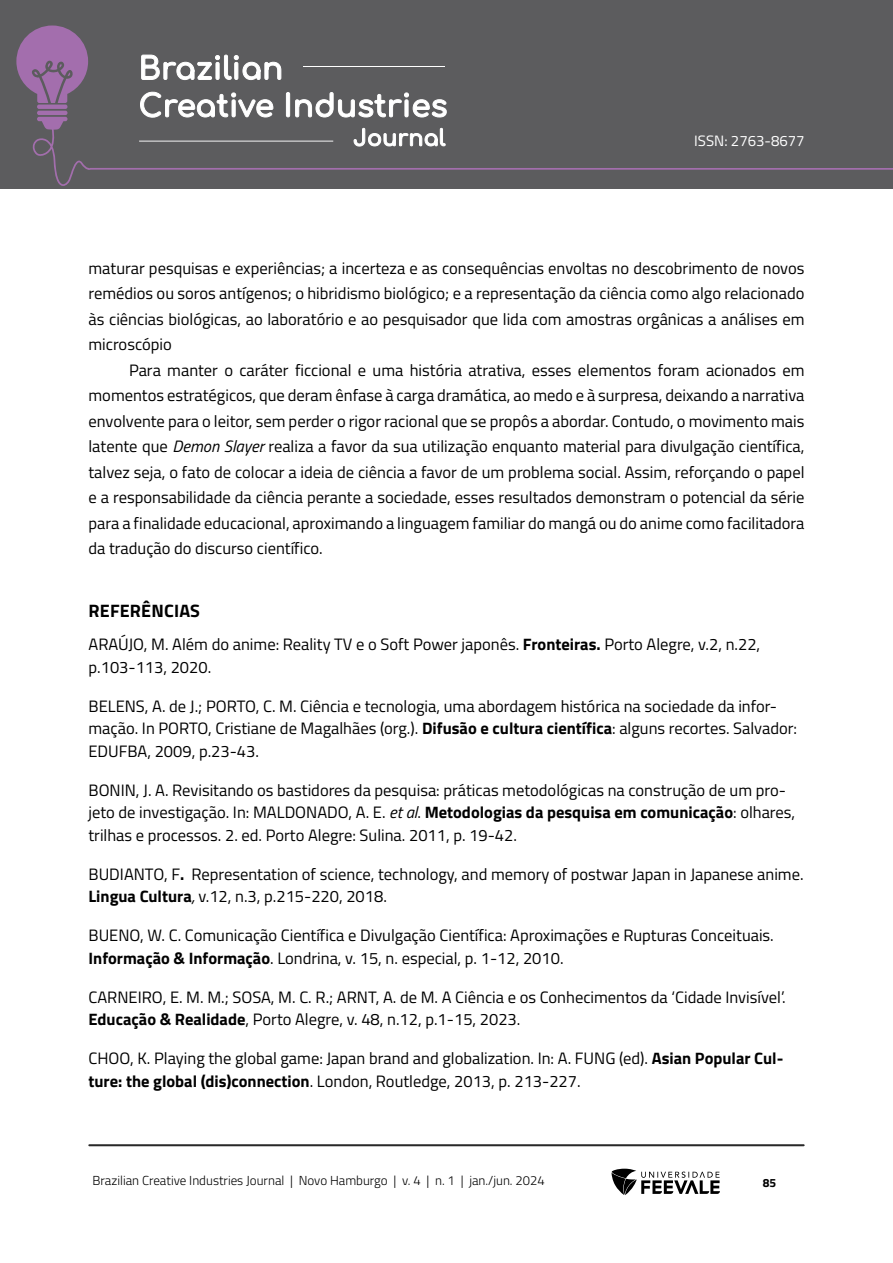
<style>
.page{position:relative;width:893px;height:1263px;background:#fff}
.page>*{position:absolute;margin:0;border:0;box-sizing:border-box;transform-origin:0 0}
.TITULO_1{font:700 18px "Titillium Web";letter-spacing:.01em;color:#000}
.Referências{font:16.5px/22.5px "Titillium Web";color:#000}
.Corpo_de_texto{font:16.5px/25.5px "Titillium Web";color:#000;text-align:justify}
.t1{font:15px "Titillium Web";color:#fff}
.t2{font:300 13.05px "Titillium Web";color:#000}
.t3{font:700 12px "Titillium Web";color:#000}
.s1{font-style:italic}
.s2{font-weight:700}
</style>
<div class="page">
<div style="left:0;top:0;width:893px;height:188px;background:#5c5c5e"></div>
<hr style="left:37px;top:111px;width:30px;height:4px;background:#a36ead;border-radius:2px">
<svg style="left:37px;top:117px;width:30px;height:11px"></svg>
<hr style="left:37px;top:105px;width:30px;height:4px;background:#a36ead;border-radius:2px">
<svg style="left:16px;top:26px;width:72px;height:77px"></svg>
<svg style="left:32px;top:128px;width:861px;height:58px"></svg>
<hr style="left:89px;top:1144px;width:715px;height:2px;background:#282828">
<svg style="left:611px;top:1169px;width:109px;height:26px"></svg>
<svg style="left:141px;top:54px;width:141px;height:26px"></svg>
<svg style="left:140px;top:91px;width:134px;height:27px"></svg>
<svg style="left:285px;top:92px;width:162px;height:26px"></svg>
<svg style="left:353px;top:127px;width:93px;height:20px"></svg>
<hr style="left:303px;top:66px;width:142px;height:1px;background:#fff">
<hr style="left:139px;top:141px;width:194px;height:1px;background:#fff">
<p class="t1" style="left:694px;top:130px;width:112px">ISSN: 2763-8677</p>
<p class="Corpo_de_texto" style="left:88px;top:254px;width:718px">maturar pesquisas e experiências; a incerteza e as consequências envoltas no descobrimento de novos remédios ou soros antígenos; o hibridismo biológico; e a representação da ciência como algo relacionado às ciências biológicas, ao laboratório e ao pesquisador que lida com amostras orgânicas a análises em microscópio</p>
<p class="Corpo_de_texto" style="left:88px;top:356px;width:717px;text-indent:40px">Para manter o caráter ficcional e uma história atrativa, esses elementos foram acionados em momentos estratégicos, que deram ênfase à carga dramática, ao medo e à surpresa, deixando a narrativa envolvente para o leitor, sem perder o rigor racional que se propôs a abordar. Contudo, o movimento mais latente que <span class="s1">Demon Slayer</span> realiza a favor da sua utilização enquanto material para divulgação científica, talvez seja, o fato de colocar a ideia de ciência a favor de um problema social. Assim, reforçando o papel e a responsabilidade da ciência perante a sociedade, esses resultados demonstram o potencial da série para a finalidade educacional, aproximando a linguagem familiar do mangá ou do anime como facilitadora da tradução do discurso científico.</p>
<p class="TITULO_1" style="left:89px;top:597px;width:113px">REFERÊNCIAS</p>
<p class="Referências" style="left:88px;top:632px;width:673px">ARAÚJO, M. Além do anime: Reality TV e o Soft Power japonês. <span class="s2">Fronteiras.</span> Porto Alegre, v.2, n.22, p.103-113, 2020.</p>
<p class="Referências" style="left:88px;top:694px;width:710px">BELENS, A. de J.; PORTO, C. M. Ciência e tecnologia, uma abordagem histórica na sociedade da infor&shy;mação. In PORTO, Cristiane de Magalhães (org.). <span class="s2">Difusão e cultura científica</span>: alguns recortes. Salvador:<br>EDUFBA, 2009, p.23-43.</p>
<p class="Referências" style="left:88px;top:778px;width:708px">BONIN, J. A. Revisitando os bastidores da pesquisa: práticas metodológicas na construção de um pro&shy;jeto de investigação. In: MALDONADO, A. E. <span class="s1">et al</span>. <span class="s2">Metodologias da pesquisa em comunicação</span>: olhares, trilhas e processos. 2. ed. Porto Alegre: Sulina. 2011, p. 19-42.</p>
<p class="Referências" style="left:88px;top:862px;width:717px">BUDIANTO, F<span class="s2">.</span> Representation of science, technology, and memory of postwar Japan in Japanese anime.<br><span class="s2">Lingua Cultura</span><span class="s1">,</span> v.12, n.3, p.215-220, 2018.</p>
<p class="Referências" style="left:88px;top:923px;width:687px">BUENO, W. C. Comunicação Científica e Divulgação Científica: Aproximações e Rupturas Conceituais.<br><span class="s2">Informação &amp; Informação</span>. Londrina, v. 15, n. especial, p. 1-12, 2010.</p>
<p class="Referências" style="left:88px;top:985px;width:699px">CARNEIRO, E. M. M.; SOSA, M. C. R.; ARNT, A. de M. A Ciência e os Conhecimentos da ‘Cidade Invisível’.<br><span class="s2">Educação &amp; Realidade</span>, Porto Alegre, v. 48, n.12, p.1-15, 2023.</p>
<p class="Referências" style="left:88px;top:1046px;width:696px">CHOO, K. Playing the global game: Japan brand and globalization. In: A. FUNG (ed). <span class="s2">Asian Popular Cul&shy;ture: the global (dis)connection</span>. London, Routledge, 2013, p. 213-227.</p>
<p class="t2" style="left:92px;top:1171px;width:454px">Brazilian Creative Industries Journal | Novo Hamburgo | v. 4 | n. 1 | jan./jun. 2024</p>
<p class="t3" style="left:763px;top:1174px;width:15px">85</p>
</div>
